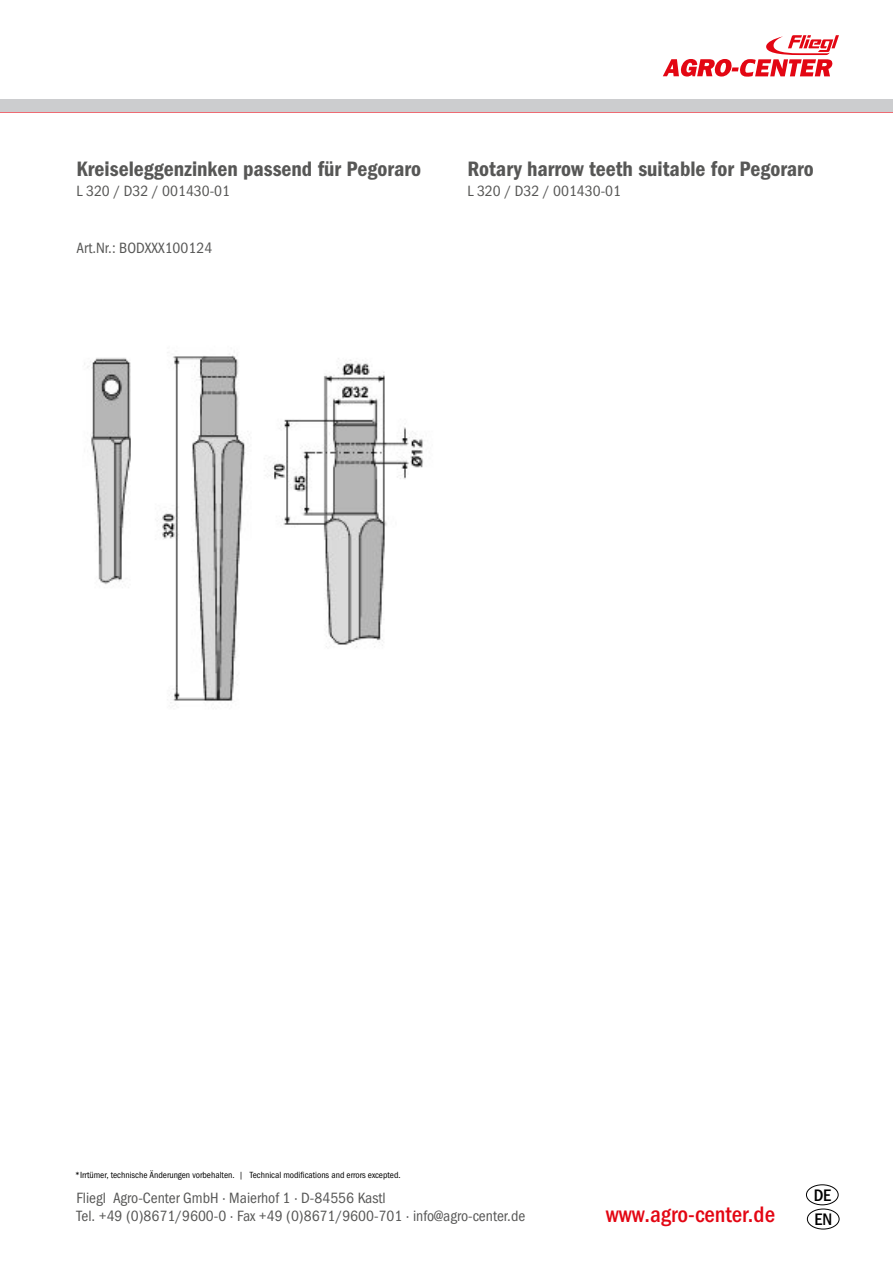
<style>
.page{position:relative;width:893px;height:1263px;background:#fff}
.page>*{position:absolute;margin:0;border:0;box-sizing:border-box;transform-origin:0 0}
.t1{font:22.5px "Franklin Gothic Medi Cond ITC";color:#e30613}
.t2{font:21px "Franklin Gothic Demi Cond ITC";color:#575756}
.t3{font:16.8px "Franklin Gothic Medi Cond ITC";color:#000}
.t4{font:15px/18px "Franklin Gothic Book Cond ITC";color:#575756}
.t5{font:9px "Franklin Gothic Book Cond ITC";color:#000}
</style>
<div class="page">
<div style="left:806px;top:1184px;width:33px;height:21px;border:1px solid #000;border-radius:50%"></div>
<hr style="left:0;top:111px;width:893px;height:2px;background:#e30613">
<div style="left:0;top:99px;width:893px;height:12px;background:#cccdcf"></div>
<svg style="left:663px;top:35px;width:176px;height:42px"></svg>
<div style="left:807px;top:1208px;width:33px;height:21px;border:1px solid #000;border-radius:50%"></div>
<img style="left:84px;top:351px;width:339px;height:354px">
<h2 class="t2" style="left:77px;top:157px;width:346px">Kreiseleggenzinken passend für Pegoraro</h2>
<p class="t4" style="left:77px;top:182px;width:155px">L 320 / D32 / 001430-01</p>
<p class="t4" style="left:77px;top:239px;width:137px">Art.Nr.: BODXXX100124</p>
<h2 class="t2" style="left:467px;top:157px;width:348px">Rotary harrow teeth suitable for Pegoraro</h2>
<p class="t4" style="left:467px;top:182px;width:155px">L 320 / D32 / 001430-01</p>
<p class="t5" style="left:75px;top:1169px;width:327px">*Irrtümer, technische Änderungen vorbehalten. | Technical modifications and errors excepted.</p>
<p class="t4" style="left:77px;top:1189px;width:450px">Fliegl Agro-Center GmbH · Maierhof 1 · D-84556 Kastl<br>Tel. +49 (0)8671/9600-0 · Fax +49 (0)8671/9600-701 · info@agro-center.de</p>
<p class="t3" style="left:814px;top:1185px;width:19px">DE</p>
<h1 class="t1" style="left:606px;top:1201px;width:171px">www.agro-center.de</h1>
<p class="t3" style="left:815px;top:1209px;width:19px">EN</p>
</div>
